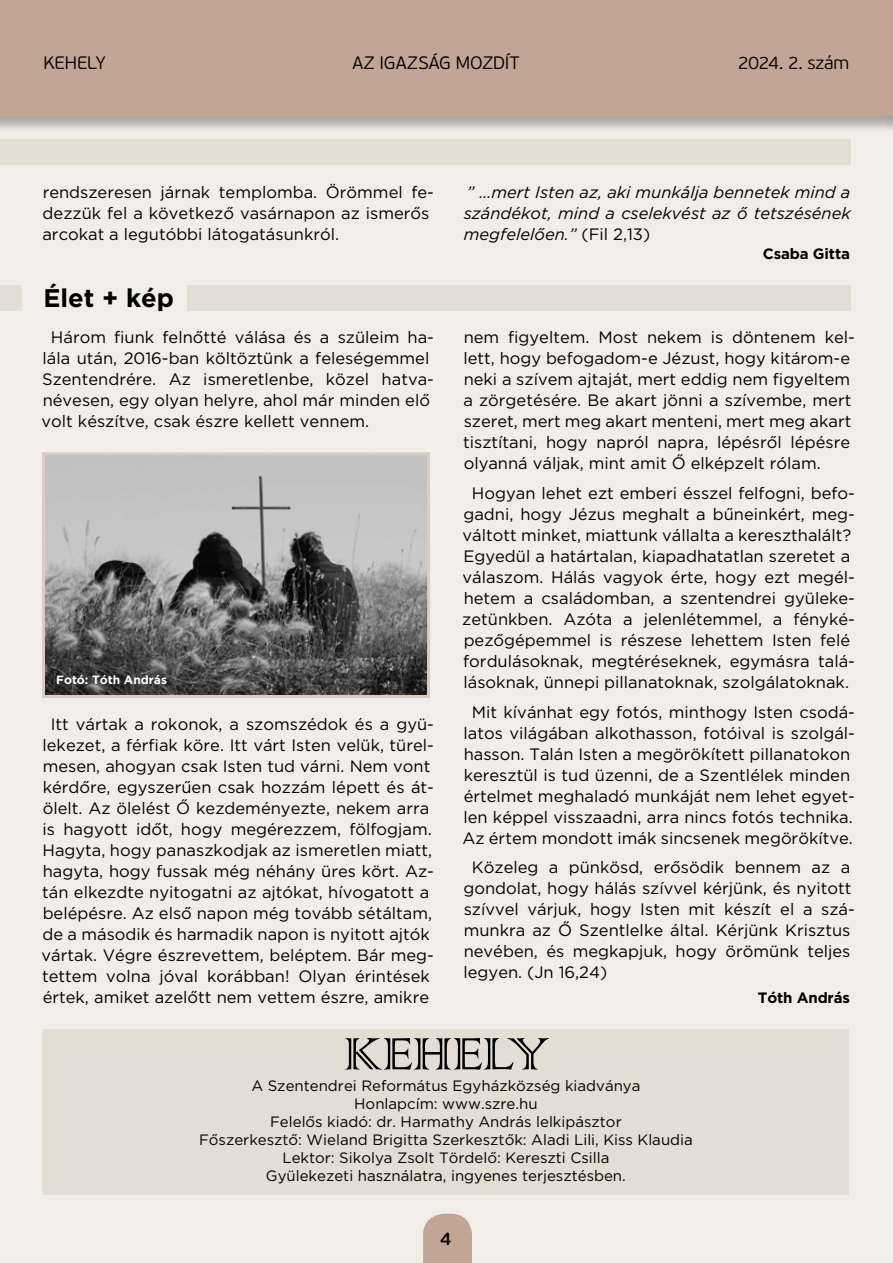
<style>
.page{position:relative;width:893px;height:1263px;background:#f1eee9}
.page>*{position:absolute;margin:0;border:0;box-sizing:border-box;transform-origin:0 0}
.t1{font:60px "Colonna PFL";letter-spacing:-.025em;color:#000}
.t2{font:700 25.5px "Gotham";color:#000}
.t3{font:300 18px "PF Beau Sans Pro";letter-spacing:-.005em;color:#000}
.t4{font:600 18px "PF Beau Sans Pro";color:#000}
.t5{font:16.5px/21px "Gotham";color:#000}
.t6{font:italic 16.5px/21px "Gotham";color:#000;text-align:justify}
.t7{font:15px/18px "Gotham";color:#000;text-align:center}
.t8{font:700 15px "Gotham";letter-spacing:-.01em;color:#000}
.t9{font:700 12px "Gotham";color:#fff}
.s1{font-style:normal}
</style>
<div class="page">
<svg style="left:423px;top:1214px;width:49px;height:49px;background:#c5aa9b"></svg>
<div style="left:0;top:0;width:893px;height:133px;background:#000;opacity:.3"></div>
<div style="left:0;top:0;width:893px;height:116px;background:#c2a595"></div>
<div style="left:0;top:285px;width:21px;height:26px;background:#e3ddd4"></div>
<div style="left:0;top:139px;width:850px;height:25px;background:#e3ddd4"></div>
<div style="left:187px;top:285px;width:663px;height:26px;background:#e3ddd4"></div>
<svg style="left:42px;top:452px;width:388px;height:246px;background:#8a8a89"></svg>
<div style="left:43px;top:1029px;width:806px;height:166px;background:#e3ddd4"></div>
<p class="t3" style="left:44px;top:53px;width:64px">KEHELY</p>
<p class="t3" style="left:352px;top:53px;width:168px">AZ IGAZSÁG MOZDÍT</p>
<p class="t3" style="left:738px;top:53px;width:113px">2024. 2. SZÁM</p>
<p class="t5" style="left:42px;top:181px;width:393px">rendszeresen járnak templomba. Örömmel fe&shy;dezzük fel a következő vasárnapon az ismerős arcokat a legutóbbi látogatásunkról.</p>
<p class="t6" style="left:464px;top:182px;width:389px">” …mert Isten az, aki munkálja bennetek mind a szándékot, mind a cselekvést az ő tetszésének megfelelően.” <span class="s1">(Fil 2,13)</span></p>
<p class="t8" style="left:763px;top:245px;width:89px">Csaba Gitta</p>
<h2 class="t2" style="left:44px;top:283px;width:132px">Élet + kép</h2>
<p class="t5" style="left:42px;top:327px;width:394px;text-indent:9px">Három fiunk felnőtté válása és a szüleim ha&shy;lála után, 2016-ban költöztünk a feleségemmel Szentendrére. Az ismeretlenbe, közel hatva&shy;névesen, egy olyan helyre, ahol már minden elő volt készítve, csak észre kellett vennem.</p>
<p class="t9" style="left:56px;top:672px;width:112px">Fotó: Tóth András</p>
<p class="t5" style="left:42px;top:713px;width:394px;text-align:center">Itt vártak a rokonok, a szomszédok és a gyü&shy;lekezet, a férfiak köre. Itt várt Isten velük, türel&shy;mesen, ahogyan csak Isten tud várni. Nem vont kérdőre, egyszerűen csak hozzám lépett és át&shy;ölelt. Az ölelést Ő kezdeményezte, nekem arra is hagyott időt, hogy megérezzem, fölfogjam.<br>Hagyta, hogy panaszkodjak az ismeretlen miatt, hagyta, hogy fussak még néhány üres kört. Az&shy;tán elkezdte nyitogatni az ajtókat, hívogatott a belépésre. Az első napon még tovább sétáltam, de a második és harmadik napon is nyitott ajtók vártak. Végre észrevettem, beléptem. Bár meg&shy;tettem volna jóval korábban! Olyan érintések értek, amiket azelőtt nem vettem észre, amikre</p>
<p class="t5" style="left:463px;top:327px;width:393px">nem figyeltem. Most nekem is döntenem kel&shy;lett, hogy befogadom-e Jézust, hogy kitárom-e neki a szívem ajtaját, mert eddig nem figyeltem a zörgetésére. Be akart jönni a szívembe, mert szeret, mert meg akart menteni, mert meg akart tisztítani, hogy napról napra, lépésről lépésre olyanná váljak, mint amit Ő elképzelt rólam.</p>
<p class="t5" style="left:462px;top:482px;width:394px;text-align:center">Hogyan lehet ezt emberi ésszel felfogni, befo&shy;gadni, hogy Jézus meghalt a bűneinkért, meg&shy;váltott minket, miattunk vállalta a kereszthalált?<br>Egyedül a határtalan, kiapadhatatlan szeretet a válaszom. Hálás vagyok érte, hogy ezt megél&shy;hetem a családomban, a szentendrei gyüleke&shy;zetünkben. Azóta a jelenlétemmel, a fényké&shy;pezőgépemmel is részese lehettem Isten felé fordulásoknak, megtéréseknek, egymásra talá&shy;lásoknak, ünnepi pillanatoknak, szolgálatoknak.</p>
<p class="t5" style="left:462px;top:701px;width:394px;text-align:center">Mit kívánhat egy fotós, minthogy Isten csodá&shy;latos világában alkothasson, fotóival is szolgál&shy;hasson. Talán Isten a megörökített pillanatokon keresztül is tud üzenni, de a Szentlélek minden értelmet meghaladó munkáját nem lehet egyet&shy;len képpel visszaadni, arra nincs fotós technika.<br>Az értem mondott imák sincsenek megörökítve.</p>
<p class="t5" style="left:463px;top:856px;width:393px;text-indent:9px">Közeleg a pünkösd, erősödik bennem az a gondolat, hogy hálás szívvel kérjünk, és nyitott szívvel várjuk, hogy Isten mit készít el a szá&shy;munkra az Ő Szentlelke által. Kérjünk Krisztus nevében, és megkapjuk, hogy örömünk teljes legyen. (Jn 16,24)</p>
<p class="t8" style="left:758px;top:989px;width:94px">Tóth András</p>
<h1 class="t1" style="left:343px;top:1027px;width:208px">KEHELY</h1>
<p class="t7" style="left:199px;top:1076px;width:495px">A Szentendrei Református Egyházközség kiadványa<br>Honlapcím: www.szre.hu<br>Felelős kiadó: dr. Harmathy András lelkipásztor<br>Főszerkesztő: Wieland Brigitta Szerkesztők: Aladi Lili, Kiss Klaudia Lektor: Sikolya Zsolt Tördelő: Kereszti Csilla<br>Gyülekezeti használatra, ingyenes terjesztésben.</p>
<p class="t4" style="left:440px;top:1228px;width:13px">4</p>
</div>
